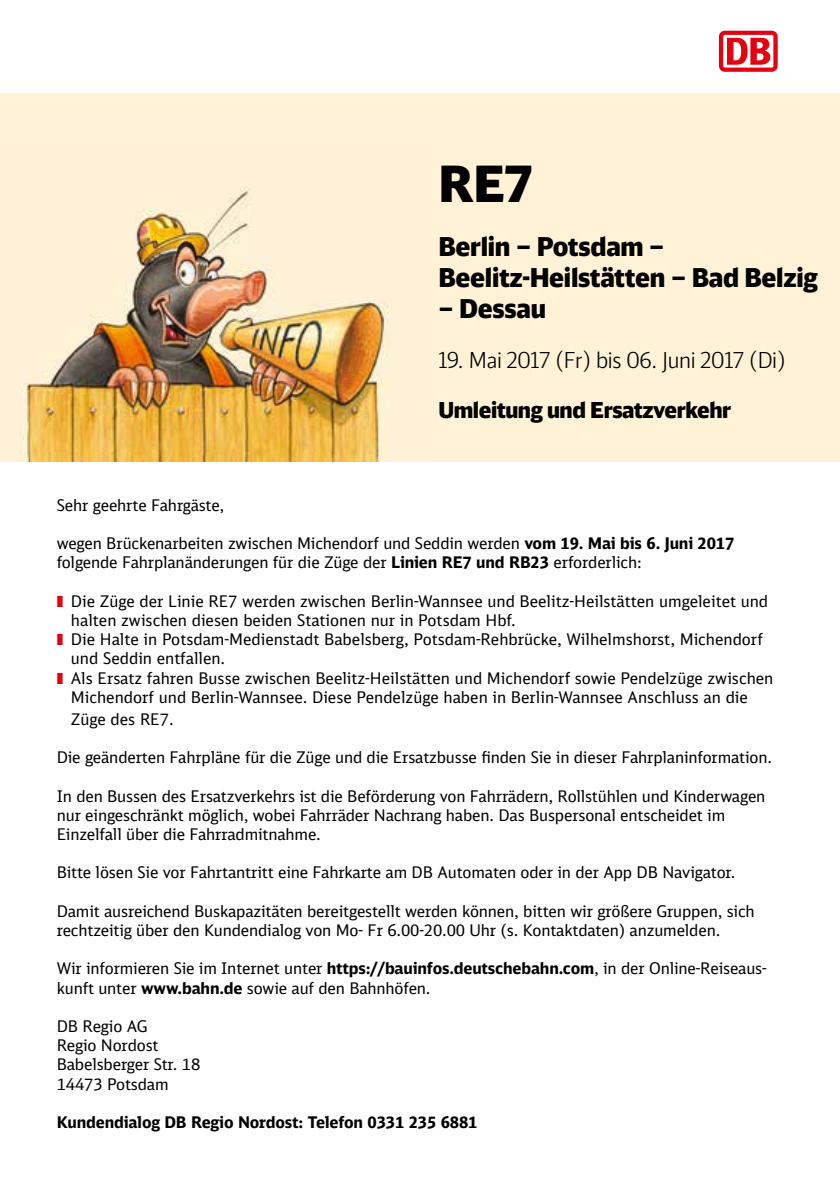
<style>
.page{position:relative;width:840px;height:1191px;background:#fff}
.page>*{position:absolute;margin:0;border:0;box-sizing:border-box;transform-origin:0 0}
.t1{font:900 50px "DB Head";color:#000}
.t2{font:900 26px/31.2px "DB Head";letter-spacing:-.01em;color:#000}
.t3{font:300 22px "DB Head";letter-spacing:-.01em;color:#000}
.t4{font:900 22px "DB Head";letter-spacing:-.02em;color:#000}
.t5{font:16px/19.2px "DB Sans";letter-spacing:-.01em;color:#000}
.t6{font:700 16px "DB Sans";letter-spacing:-.01em;color:#000}
.s1{font-weight:700}
.s2{color:#e3000f}
</style>
<div class="page">
<div style="left:0;top:94px;width:839px;height:368px;background:#fff2d6"></div>
<img style="left:20px;top:188px;width:370px;height:273px">
<div style="left:718px;top:31px;width:59px;height:41px;background:linear-gradient(to right,#e3010f,#e3000f);border-radius:6px"></div>
<svg style="left:722px;top:35px;width:51px;height:33px"></svg>
<svg style="left:726px;top:38px;width:43px;height:27px"></svg>
<h1 class="t1" style="left:438px;top:152px;width:95px">RE7</h1>
<h2 class="t2" style="left:438px;top:230px;width:380px">Berlin – Potsdam –<br>Beelitz-Heilstätten – Bad Belzig</h2>
<h2 class="t2" style="left:438px;top:293px;width:109px">– Dessau</h2>
<h3 class="t3" style="left:438px;top:346px;width:349px">19. Mai 2017 (Fr) bis 06. Juni 2017 (Di)</h3>
<h3 class="t4" style="left:438px;top:396px;width:294px">Umleitung und Ersatzverkehr</h3>
<p class="t5" style="left:57px;top:495px;width:169px">Sehr geehrte Fahrgäste,</p>
<p class="t5" style="left:57px;top:533px;width:678px">wegen Brückenarbeiten zwischen Michendorf und Seddin werden <span class="s1">vom 19. Mai bis 6. Juni 2017 </span>folgende Fahrplanänderungen für die Züge der <span class="s1">Linien RE7 und RB23</span> erforderlich:</p>
<p class="t5" style="left:57px;top:591px;width:712px"><span class="s2">❚</span> Die Züge der Linie RE7 werden zwischen Berlin-Wannsee und Beelitz-Heilstätten umgeleitet und</p>
<p class="t5" style="left:71px;top:610px;width:446px">halten zwischen diesen beiden Stationen nur in Potsdam Hbf.</p>
<p class="t5" style="left:57px;top:629px;width:707px"><span class="s2">❚</span> Die Halte in Potsdam-Medienstadt Babelsberg, Potsdam-Rehbrücke, Wilhelmshorst, Michendorf</p>
<p class="t5" style="left:71px;top:648px;width:156px">und Seddin entfallen.</p>
<p class="t5" style="left:57px;top:668px;width:717px"><span class="s2">❚</span> Als Ersatz fahren Busse zwischen Beelitz-Heilstätten und Michendorf sowie Pendelzüge zwischen</p>
<p class="t5" style="left:71px;top:687px;width:678px">Michendorf und Berlin-Wannsee. Diese Pendelzüge haben in Berlin-Wannsee Anschluss an die</p>
<p class="t5" style="left:71px;top:709px;width:104px">Züge des RE7.</p>
<p class="t5" style="left:57px;top:747px;width:716px">Die geänderten Fahrpläne für die Züge und die Ersatzbusse finden Sie in dieser Fahrplaninformation.</p>
<p class="t5" style="left:57px;top:786px;width:709px">In den Bussen des Ersatzverkehrs ist die Beförderung von Fahrrädern, Rollstühlen und Kinderwagen nur eingeschränkt möglich, wobei Fahrräder Nachrang haben. Das Buspersonal entscheidet im<br>Einzelfall über die Fahrradmitnahme.</p>
<p class="t5" style="left:57px;top:862px;width:680px">Bitte lösen Sie vor Fahrtantritt eine Fahrkarte am DB Automaten oder in der App DB Navigator.</p>
<p class="t5" style="left:57px;top:901px;width:699px">Damit ausreichend Buskapazitäten bereitgestellt werden können, bitten wir größere Gruppen, sich rechtzeitig über den Kundendialog von Mo- Fr 6.00-20.00 Uhr (s. Kontaktdaten) anzumelden.</p>
<p class="t5" style="left:57px;top:958px;width:711px">Wir informieren Sie im Internet unter <span class="s1">https://bauinfos.deutschebahn.com</span>, in der Online-Reiseaus&shy;kunft unter <span class="s1">www.bahn.de</span> sowie auf den Bahnhöfen.</p>
<p class="t5" style="left:57px;top:1016px;width:145px">DB Regio AG<br>Regio Nordost<br>Babelsberger Str. 18<br>14473 Potsdam</p>
<p class="t6" style="left:57px;top:1112px;width:422px">Kundendialog DB Regio Nordost: Telefon 0331 235 6881</p>
</div>
